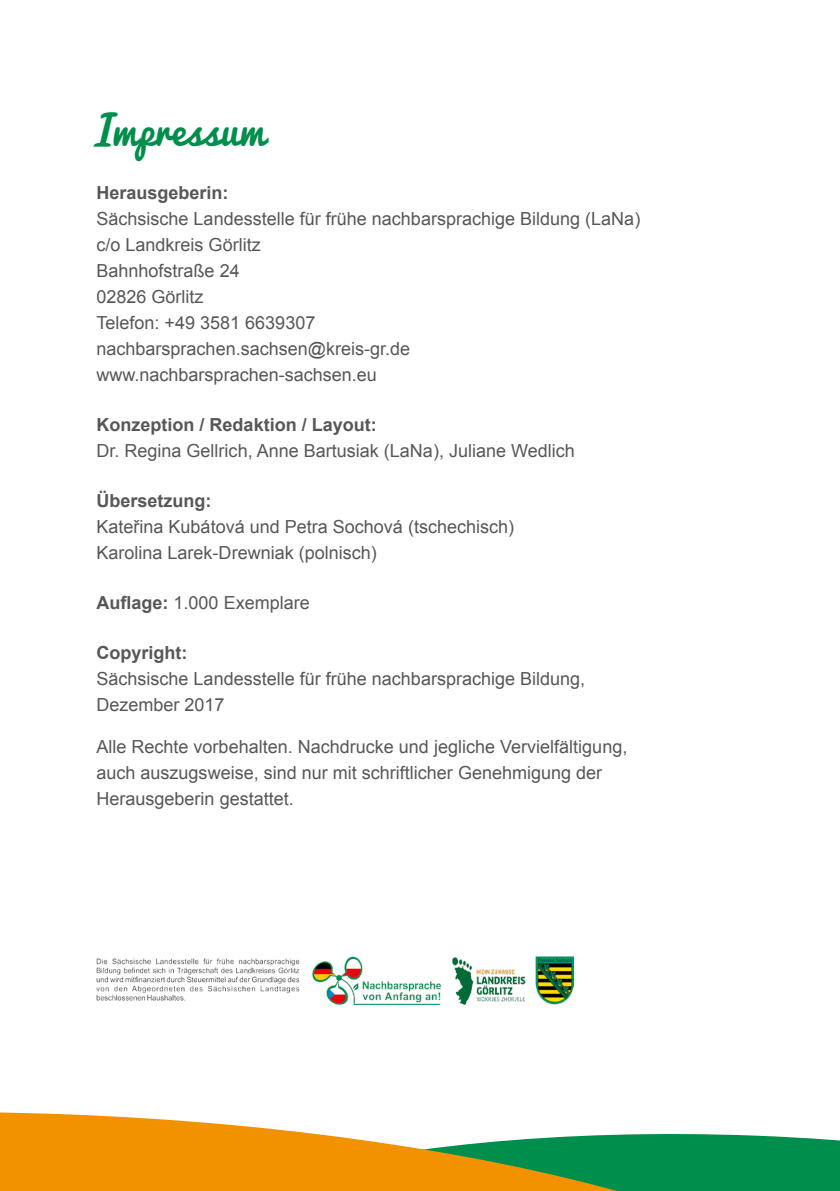
<style>
.page{position:relative;width:840px;height:1191px;background:#fff}
.page>*{position:absolute;margin:0;border:0;box-sizing:border-box;transform-origin:0 0}
.t1{font:40px "Pacifico";color:#008e4d}
.t2{font:18px/26px "Arial";color:#575756}
.t3{font:700 18px "Arial";color:#575756}
.s1{font-weight:700}
</style>
<div class="page">
<svg style="left:0;top:1112px;width:306px;height:79px;background:#f49c19"></svg>
<svg style="left:306px;top:1132px;width:533px;height:59px;background:#6b9b47"></svg>
<img style="left:96px;top:956px;width:477px;height:48px">
<h1 class="t1" style="left:95px;top:108px;width:171px">Impressum</h1>
<p class="t3" style="left:96px;top:181px;width:134px">Herausgeberin:</p>
<p class="t2" style="left:96px;top:206px;width:545px">Sächsische Landesstelle für frühe nachbarsprachige Bildung (LaNa) c/o Landkreis Görlitz<br>Bahnhofstraße 24<br>02826 Görlitz<br>Telefon: +49 3581 6639307<br>nachbarsprachen.sachsen@kreis-gr.de www.nachbarsprachen-sachsen.eu</p>
<p class="t3" style="left:96px;top:412px;width:282px">Konzeption / Redaktion / Layout:</p>
<p class="t2" style="left:96px;top:437px;width:479px">Dr. Regina Gellrich, Anne Bartusiak (LaNa), Juliane Wedlich</p>
<p class="t3" style="left:96px;top:488px;width:117px">Übersetzung:</p>
<p class="t2" style="left:96px;top:513px;width:419px">Kateřina Kubátová und Petra Sochová (tschechisch)<br>Karolina Larek-Drewniak (polnisch)</p>
<p class="t2" style="left:96px;top:589px;width:215px"><span class="s1">Auflage:</span> 1.000 Exemplare</p>
<p class="t3" style="left:96px;top:640px;width:92px">Copyright:</p>
<p class="t2" style="left:96px;top:665px;width:490px">Sächsische Landesstelle für frühe nachbarsprachige Bildung,<br>Dezember 2017</p>
<p class="t2" style="left:96px;top:733px;width:532px">Alle Rechte vorbehalten. Nachdrucke und jegliche Vervielfältigung, auch auszugsweise, sind nur mit schriftlicher Genehmigung der<br>Herausgeberin gestattet.</p>
</div>
